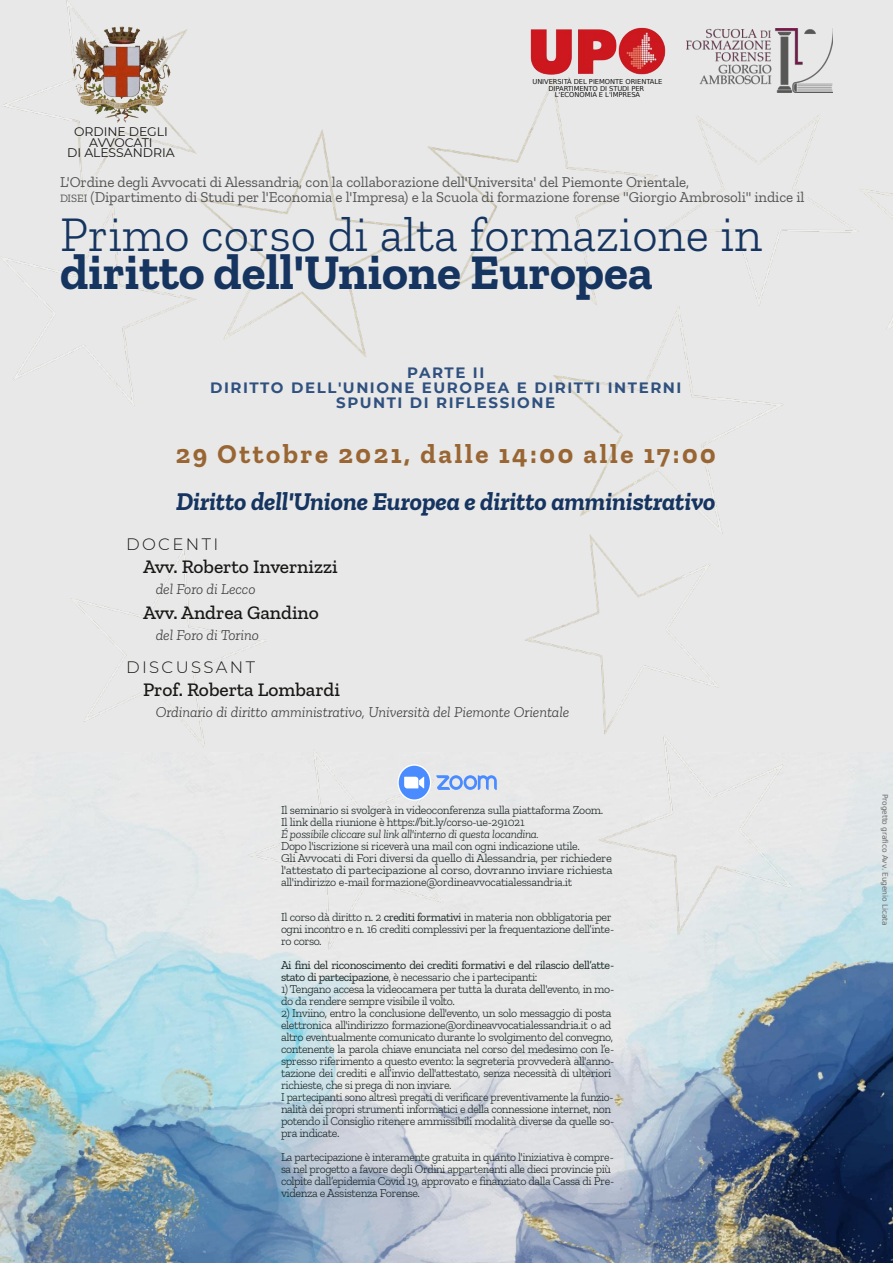
<style>
.page{position:relative;width:893px;height:1263px;background:#fff}
.page>*{position:absolute;margin:0;border:0;box-sizing:border-box;transform-origin:0 0}
.t1{font:300 49.5px "Zilla Slab";color:#15345f}
.t2{font:700 49.5px "Zilla Slab";color:#15345f}
.t3{font:700 27px "Zilla Slab";letter-spacing:.095em;color:#963}
.t4{font:italic 700 25.5px "Zilla Slab";letter-spacing:-.005em;color:#15345f}
.t5{font:500 19.5px "Zilla Slab";letter-spacing:-.005em;color:#181715}
.t6{font:300 16.5px "Montserrat";letter-spacing:.145em;color:#181715}
.t7{font:15px/15px "Zilla Slab";letter-spacing:-.005em;color:#565655}
.t8{font:italic 300 15px "Zilla Slab";letter-spacing:-.01em;color:#3a3939}
.t9{font:700 15px/15px "Montserrat";letter-spacing:.1em;color:#30517f;text-align:center}
.t10{font:12.45px/10.5px "Montserrat";letter-spacing:-.005em;color:#181715;text-align:center}
.t11{font:300 12px/12px "Zilla Slab";letter-spacing:-.035em;color:#1b2726}
.t12{font:12px/12px "Zilla Slab";letter-spacing:-.04em;color:#1b2726}
.t13{font:italic 300 12px "Zilla Slab";letter-spacing:-.03em;color:#1b2726}
.t14{font:7.5px "DejaVu Sans";letter-spacing:-.015em;color:#6f6e6e}
.t15{font:6.75px/6.8px "DejaVu Sans";letter-spacing:-.01em;color:#181715;text-align:center}
.s1{font-size:11.25px}
.s2{font-weight:400}
.s3{font-weight:300}
</style>
<div class="page">
<img style="left:0;top:950px;width:893px;height:313px">
<div style="left:0;top:0;width:893px;height:950px;background:#e8e8e8"></div>
<img style="left:71px;top:26px;width:101px;height:100px">
<img style="left:530px;top:26px;width:136px;height:52px">
<img style="left:686px;top:29px;width:147px;height:64px">
<svg style="left:436px;top:775px;width:61px;height:16px"></svg>
<div style="left:397px;top:764px;width:35px;height:37px;background:#e5e5e4"></div>
<svg style="left:397px;top:764px;width:34px;height:37px"></svg>
<svg style="left:399px;top:766px;width:31px;height:33px"></svg>
<svg style="left:404px;top:776px;width:20px;height:12px"></svg>
<p class="t10" style="left:67px;top:126px;width:109px">ORDINE DEGLI<br>AVVOCATI<br>DI ALESSANDRIA</p>
<p class="t15" style="left:533px;top:78px;width:131px">UNIVERSITÀ DEL PIEMONTE ORIENTALE<br>DIPARTIMENTO DI STUDI PER<br>L'ECONOMIA E L'IMPRESA</p>
<p class="t7" style="left:60px;top:174px;width:746px">L'Ordine degli Avvocati di Alessandria, con la collaborazione dell'Universita' del Piemonte Orientale,<br><span class="s1">DISEI</span> (Dipartimento di Studi per l'Economia e l'Impresa) e la Scuola di formazione forense "Giorgio Ambrosoli" indice il</p>
<h1 class="t1" style="left:60px;top:204px;width:704px">Primo corso di alta formazione in</h1>
<h1 class="t2" style="left:60px;top:242px;width:594px">diritto dell'Unione Europea</h1>
<p class="t9" style="left:210px;top:365px;width:473px">PARTE II<br>DIRITTO DELL'UNIONE EUROPEA E DIRITTI INTERNI<br>SPUNTI DI RIFLESSIONE</p>
<h2 class="t3" style="left:176px;top:438px;width:541px">29 Ottobre 2021, dalle 14:00 alle 17:00</h2>
<h3 class="t4" style="left:176px;top:486px;width:541px">Diritto dell'Unione Europea e diritto amministrativo</h3>
<h3 class="t6" style="left:126px;top:534px;width:94px">DOCENTI</h3>
<h3 class="t5" style="left:143px;top:554px;width:196px">Avv. Roberto Invernizzi</h3>
<p class="t8" style="left:156px;top:580px;width:101px">del Foro di Lecco</p>
<h3 class="t5" style="left:143px;top:601px;width:177px">Avv. Andrea Gandino</h3>
<p class="t8" style="left:156px;top:626px;width:105px">del Foro di Torino</p>
<h3 class="t6" style="left:126px;top:657px;width:131px">DISCUSSANT</h3>
<h3 class="t5" style="left:143px;top:677px;width:198px">Prof. Roberta Lombardi</h3>
<p class="t8" style="left:156px;top:703px;width:415px">Ordinario di diritto amministrativo, Università del Piemonte Orientale</p>
<p class="t11" style="left:281px;top:804px;width:324px">Il seminario si svolgerà in videoconferenza sulla piattaforma Zoom.<br>Il link della riunione è https:/bit.ly/corso-ue-291021</p>
<p class="t13" style="left:281px;top:826px;width:259px">É possibile cliccare sul link all'interno di questa locandina.</p>
<p class="t11" style="left:281px;top:840px;width:333px">Dopo l'iscrizione si riceverà una mail con ogni indicazione utile.<br>Gli Avvocati di Fori diversi da quello di Alessandria, per richiedere l'attestato di partecipazione al corso, dovranno inviare richiesta all'indirizzo e-mail formazione@ordineavvocatialessandria.it</p>
<p class="t11" style="left:281px;top:911px;width:335px">Il corso dà diritto n. 2 <span class="s2">crediti formativi</span> in materia non obbligatoria per ogni incontro e n. 16 crediti complessivi per la frequentazione dell’inte&shy;ro corso.</p>
<p class="t12" style="left:281px;top:959px;width:335px">Ai fini del riconoscimento dei crediti formativi e del rilascio dell’atte&shy;stato di partecipazione<span class="s3">, è necessario che i partecipanti:</span></p>
<p class="t11" style="left:281px;top:983px;width:335px">1) Tengano accesa la videocamera per tutta la durata dell'evento, in mo&shy;do da rendere sempre visibile il volto.</p>
<p class="t11" style="left:281px;top:1007px;width:335px">2) Inviino, entro la conclusione dell'evento, un solo messaggio di posta elettronica all'indirizzo formazione@ordineavvocatialessandria.it o ad altro eventualmente comunicato durante lo svolgimento del convegno, contenente la parola chiave enunciata nel corso del medesimo con l’e&shy;spresso riferimento a questo evento: la segreteria provvederà all'anno&shy;tazione dei crediti e all’invio dell'attestato, senza necessità di ulteriori richieste, che si prega di non inviare.<br>I partecipanti sono altresì pregati di verificare preventivamente la funzio&shy;nalità dei propri strumenti informatici e della connessione internet, non potendo il Consiglio ritenere ammissibili modalità diverse da quelle so&shy;pra indicate.</p>
<p class="t11" style="left:281px;top:1151px;width:335px">La partecipazione è interamente gratuita in quanto l'iniziativa è compre&shy;sa nel progetto a favore degli Ordini appartenenti alle dieci provincie più colpite dall’epidemia Covid 19, approvato e finanziato dalla Cassa di Pre&shy;videnza e Assistenza Forense.</p>
<p class="t14" style="left:889px;top:794px;width:133px;rotate:90deg">Progetto grafico Avv. Eugenio Licata</p>
</div>
